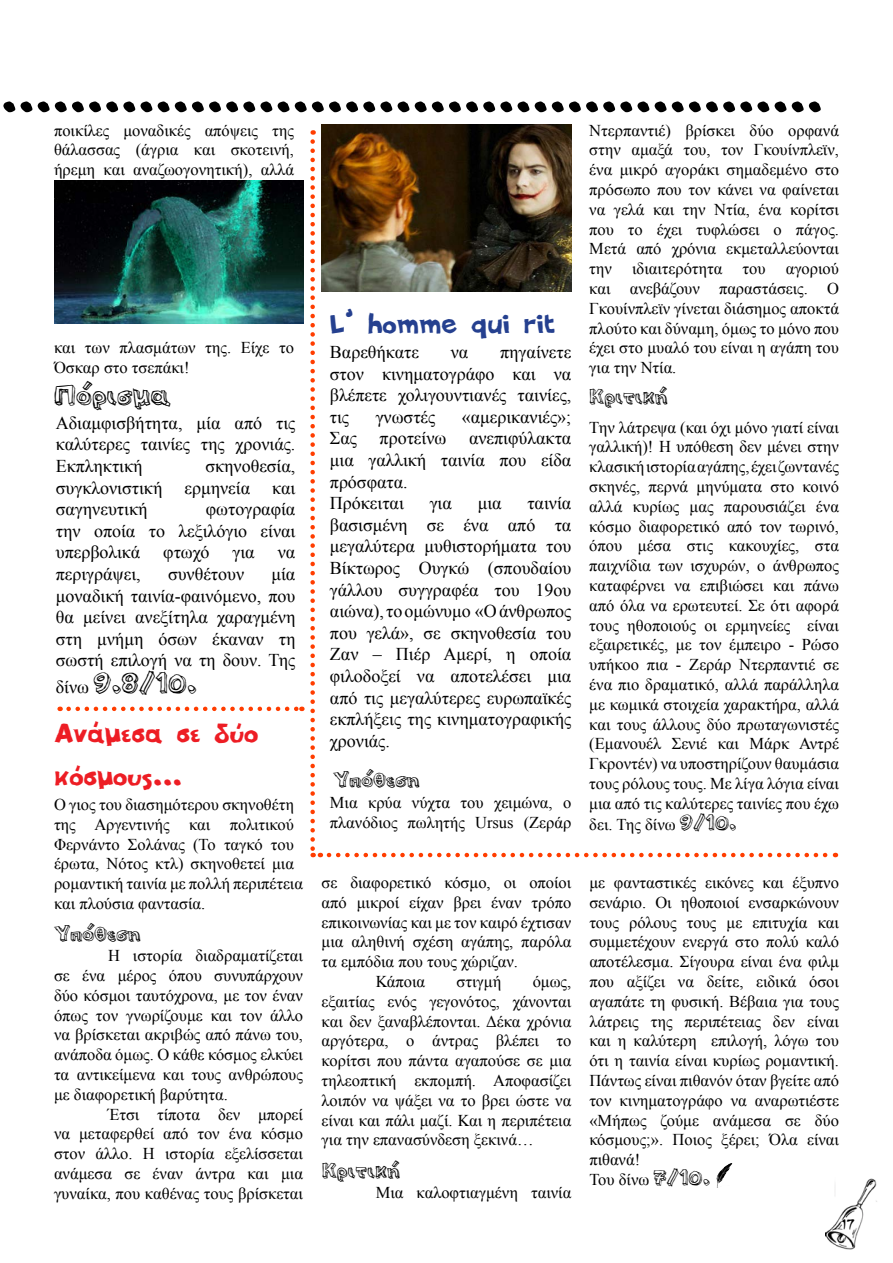
<style>
.page{position:relative;width:893px;height:1263px;background:#fff}
.page>*{position:absolute;margin:0;border:0;box-sizing:border-box;transform-origin:0 0}
.t1{font:63px "PF Amateur Flat Cool";color:#000}
.t2{font:36px/43.2px "PF Amateur Flat Solid";color:#ed1d24}
.t3{font:36px "PF Amateur";color:#000}
.t4{font:36px "PF Amateur Flat Solid";color:#25408f}
.t5{font:27px "PF Amateur";color:#000}
.t6{font:18px/21.6px "Times New Roman";color:#000;text-align:justify}
.t7{font:16.5px/19.8px "Times New Roman";color:#000;text-align:justify}
.t8{font:15px "PF Plasmatic";color:#000}
.s1{font-family:"Times New Roman";font-size:18px}
.s2{font-family:"PF Amateur";font-size:27px}
</style>
<div class="page">
<img style="left:825px;top:1178px;width:52px;height:72px">
<img style="left:54px;top:180px;width:250px;height:144px">
<svg style="left:310px;top:141px;width:11px;height:716px"></svg>
<svg style="left:329px;top:853px;width:507px;height:4px"></svg>
<svg style="left:69px;top:707px;width:233px;height:4px"></svg>
<img style="left:322px;top:124px;width:249px;height:168px">
<img style="left:716px;top:1163px;width:17px;height:25px">
<h1 class="t1" style="left:1px;top:61px;width:824px">................................................</h1>
<p class="t7" style="left:54px;top:120px;width:242px">ποικίλες μοναδικές απόψεις της θάλασσας (άγρια και σκοτεινή, ήρεμη και αναζωογονητική), αλλά</p>
<p class="t7" style="left:54px;top:337px;width:242px">και των πλασμάτων της. Είχε το<br>Όσκαρ στο τσεπάκι!</p>
<h2 class="t3" style="left:54px;top:372px;width:118px">Πόρισμα</h2>
<p class="t6" style="left:56px;top:411px;width:241px">Αδιαμφισβήτητα, μία από τις καλύτερες ταινίες της χρονιάς.<br>Εκπληκτική</p>
<p class="t6" style="left:56px;top:455px;width:241px;text-indent:150px">σκηνοθεσία, συγκλονιστική ερμηνεία και σαγηνευτική</p>
<p class="t6" style="left:56px;top:498px;width:241px;text-indent:150px">φωτογραφία την οποία το λεξιλόγιο είναι υπερβολικά</p>
<p class="t6" style="left:163px;top:541px;width:48px">φτωχό</p>
<p class="t6" style="left:232px;top:541px;width:24px">για</p>
<p class="t6" style="left:278px;top:541px;width:19px">να</p>
<p class="t6" style="left:56px;top:563px;width:87px">περιγράψει,</p>
<p class="t6" style="left:168px;top:563px;width:78px">συνθέτουν</p>
<p class="t6" style="left:56px;top:563px;width:241px;text-indent:216px">μία μοναδική ταινία-φαινόμενο, που θα μείνει ανεξίτηλα χαραγμένη στη μνήμη όσων έκαναν τη σωστή επιλογή να τη δουν. Της</p>
<h2 class="t3" style="left:56px;top:661px;width:143px"><span class="s1">δίνω</span> 9.8/10.</h2>
<h2 class="t2" style="left:54px;top:710px;width:205px">Ανάμεσα σε δύο κόσμους...</h2>
<p class="t7" style="left:54px;top:794px;width:251px;text-align:left">Ο γιος του διασημότερου σκηνοθέτη της Αργεντινής και πολιτικού<br>Φερνάντο Σολάνας (Το ταγκό του έρωτα, Νότος κτλ) σκηνοθετεί μια ρομαντική ταινία με πολλή περιπέτεια και πλούσια φαντασία.</p>
<h3 class="t5" style="left:54px;top:917px;width:88px">Υπόθεση</h3>
<p class="t7" style="left:54px;top:945px;width:251px;text-indent:54px">Η ιστορία διαδραματίζεται σε ένα μέρος όπου συνυπάρχουν δύο κόσμοι ταυτόχρονα, με τον έναν όπως τον γνωρίζουμε και τον άλλο να βρίσκεται ακριβώς από πάνω του, ανάποδα όμως. Ο κάθε κόσμος ελκύει τα αντικείμενα και τους ανθρώπους με διαφορετική βαρύτητα.</p>
<p class="t7" style="left:54px;top:1103px;width:251px;text-indent:54px">Έτσι τίποτα δεν μπορεί να μεταφερθεί από τον ένα κόσμο στον άλλο. Η ιστορία εξελίσσεται ανάμεσα σε έναν άντρα και μια γυναίκα, που καθένας τους βρίσκεται</p>
<h2 class="t4" style="left:330px;top:302px;width:227px">L’ homme qui rit</h2>
<p class="t6" style="left:330px;top:341px;width:91px">Βαρεθήκατε</p>
<p class="t6" style="left:451px;top:341px;width:19px">να</p>
<p class="t6" style="left:330px;top:341px;width:243px;text-indent:170px">πηγαίνετε στον κινηματογράφο και να βλέπετε χολιγουντιανές ταινίες, τις</p>
<p class="t6" style="left:376px;top:405px;width:61px">γνωστές</p>
<p class="t6" style="left:462px;top:405px;width:111px">«αμερικανιές»;</p>
<p class="t6" style="left:330px;top:427px;width:243px;text-align:left;text-indent:139px">ανεπιφύλακτα μια γαλλική ταινία που είδα πρόσφατα.<br>Πρόκειται</p>
<p class="t6" style="left:330px;top:427px;width:29px">Σας</p>
<p class="t6" style="left:380px;top:427px;width:68px">προτείνω</p>
<p class="t6" style="left:330px;top:492px;width:243px;text-indent:197px">ταινία βασισμένη σε ένα από τα μεγαλύτερα μυθιστορήματα του Βίκτωρος Ουγκώ (σπουδαίου γάλλου συγγραφέα του 19ου αιώνα), το ομώνυμο «Ο άνθρωπος που γελά», σε σκηνοθεσία του Ζαν – Πιέρ Αμερί, η οποία φιλοδοξεί να αποτελέσει μια από τις μεγαλύτερες ευρωπαϊκές εκπλήξεις της κινηματογραφικής χρονιάς.</p>
<p class="t6" style="left:430px;top:492px;width:24px">για</p>
<p class="t6" style="left:478px;top:492px;width:25px">μια</p>
<h3 class="t5" style="left:333px;top:762px;width:88px">Υπόθεση</h3>
<p class="t7" style="left:330px;top:792px;width:243px">Μια κρύα νύχτα του χειμώνα, ο πλανόδιος πωλητής Ursus (Ζεράρ</p>
<p class="t7" style="left:322px;top:872px;width:251px">σε διαφορετικό κόσμο, οι οποίοι</p>
<p class="t7" style="left:322px;top:892px;width:251px">από μικροί είχαν βρει έναν τρόπο</p>
<p class="t7" style="left:322px;top:912px;width:251px">επικοινωνίας και με τον καιρό έχτισαν</p>
<p class="t7" style="left:322px;top:931px;width:251px">μια αληθινή σχέση αγάπης, παρόλα</p>
<p class="t7" style="left:322px;top:951px;width:198px">τα εμπόδια που τους χώριζαν.</p>
<p class="t7" style="left:376px;top:971px;width:51px">Κάποια</p>
<p class="t7" style="left:457px;top:971px;width:46px">στιγμή</p>
<p class="t7" style="left:322px;top:971px;width:251px;text-indent:211px">όμως, εξαιτίας ενός γεγονότος, χάνονται και δεν ξαναβλέπονται. Δέκα χρόνια αργότερα, ο άντρας βλέπει το κορίτσι που πάντα αγαπούσε σε μια τηλεοπτική εκπομπή. Αποφασίζει λοιπόν να ψάξει να το βρει ώστε να είναι και πάλι μαζί. Και η περιπέτεια για την επανασύνδεση ξεκινά…</p>
<h3 class="t5" style="left:322px;top:1153px;width:80px">Κριτική</h3>
<p class="t7" style="left:376px;top:1182px;width:197px">Μια καλοφτιαγμένη ταινία</p>
<p class="t7" style="left:589px;top:120px;width:251px">Ντερπαντιέ) βρίσκει δύο ορφανά στην αμαξά του, τον Γκουίνπλεϊν, ένα μικρό αγοράκι σημαδεμένο στο πρόσωπο που τον κάνει να φαίνεται να γελά και την Ντία, ένα κορίτσι που το έχει τυφλώσει ο πάγος.<br>Μετά από χρόνια εκμεταλλεύονται την ιδιαιτερότητα του αγοριού και ανεβάζουν παραστάσεις. Ο Γκουίνπλεϊν γίνεται διάσημος αποκτά πλούτο και δύναμη, όμως το μόνο που έχει στο μυαλό του είναι η αγάπη του για την Ντία.</p>
<h3 class="t5" style="left:589px;top:380px;width:80px">Κριτική</h3>
<p class="t7" style="left:589px;top:417px;width:251px">Την λάτρεψα (και όχι μόνο γιατί είναι γαλλική)! Η υπόθεση δεν μένει στην κλασική ιστορία αγάπης, έχει ζωντανές σκηνές, περνά μηνύματα στο κοινό αλλά κυρίως μας παρουσιάζει ένα κόσμο διαφορετικό από τον τωρινό, όπου μέσα στις κακουχίες, στα παιχνίδια των ισχυρών, ο άνθρωπος καταφέρνει να επιβιώσει και πάνω από όλα να ερωτευτεί. Σε ότι αφορά τους ηθοποιούς οι ερμηνείες είναι εξαιρετικές, με τον έμπειρο - Ρώσο υπήκοο πια - Ζεράρ Ντερπαντιέ σε ένα πιο δραματικό, αλλά παράλληλα με κωμικά στοιχεία χαρακτήρα, αλλά και τους άλλους δύο πρωταγωνιστές (Εμανουέλ Σενιέ και Μάρκ Αντρέ Γκροντέν) να υποστηρίζουν θαυμάσια τους ρόλους τους. Με λίγα λόγια είναι μια από τις καλύτερες ταινίες που έχω δει. Της δίνω <span class="s2">9/10.</span></p>
<p class="t7" style="left:589px;top:872px;width:251px;text-align:left">με φανταστικές εικόνες και έξυπνο σενάριο. Οι ηθοποιοί ενσαρκώνουν τους ρόλους τους με επιτυχία και συμμετέχουν ενεργά στο πολύ καλό αποτέλεσμα. Σίγουρα είναι ένα φιλμ που αξίζει να δείτε, ειδικά όσοι αγαπάτε τη φυσική. Βέβαια για τους λάτρεις της περιπέτειας δεν είναι και η καλύτερη επιλογή, λόγω του ότι η ταινία είναι κυρίως ρομαντική.<br>Πάντως είναι πιθανόν όταν βγείτε από τον κινηματογράφο να αναρωτιέστε «Μήπως ζούμε ανάμεσα σε δύο κόσμους;». Ποιος ξέρει; Όλα είναι πιθανά!<br>Του δίνω <span class="s2">7/10.</span></p>
<p class="t8" style="left:842px;top:1215px;width:14px">17</p>
</div>
